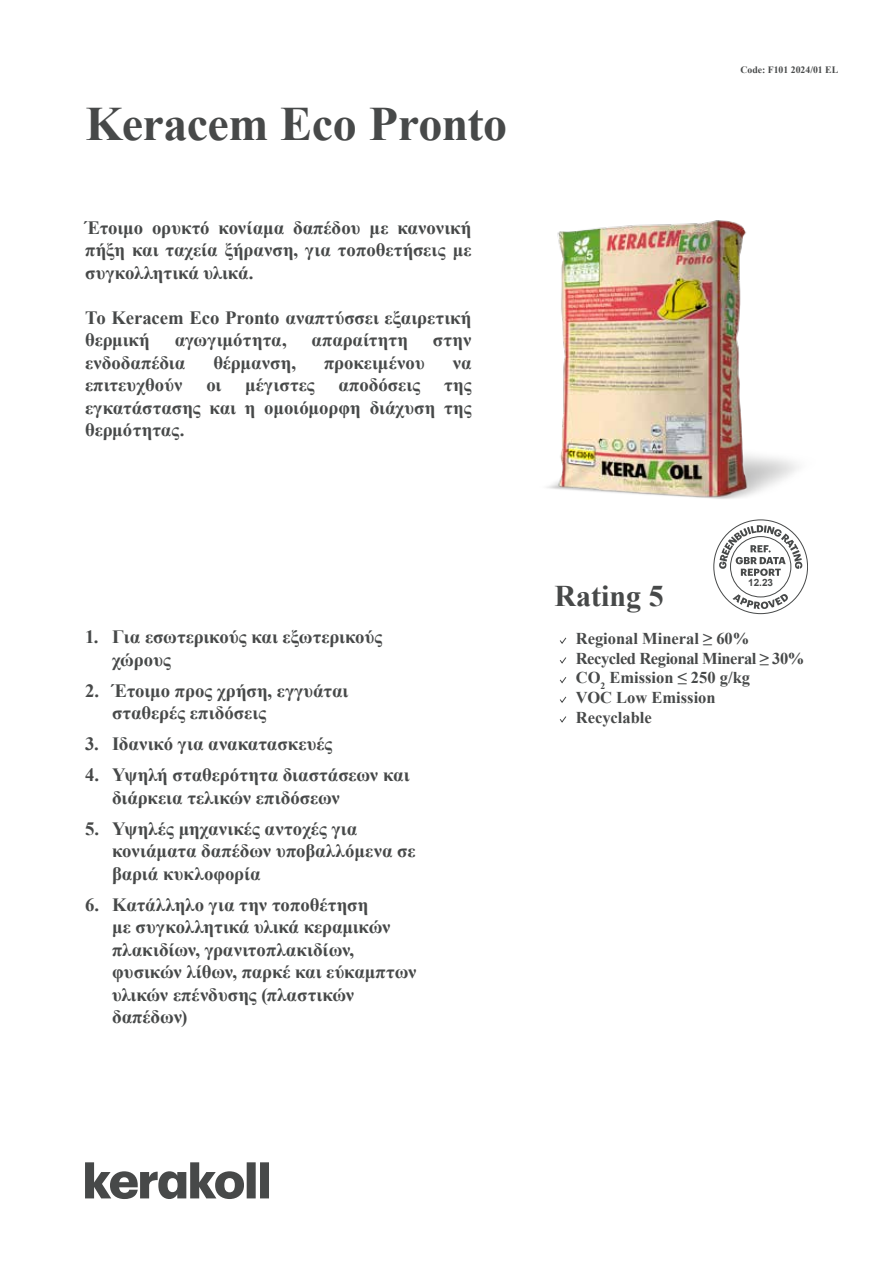
<style>
.page{position:relative;width:893px;height:1263px;background:#fff}
.page>*{position:absolute;margin:0;border:0;box-sizing:border-box;transform-origin:0 0}
.t1{font:700 48px "Times New Roman";letter-spacing:-.01em;color:#474949}
.t2{font:700 30px "Times New Roman";color:#474949}
.t3{font:700 18.75px/22.5px "Times New Roman";color:#474949}
.t4{font:700 16.5px/19.6px "Times New Roman";color:#474949}
.t5{font:700 10.05px "Arial";color:#474949}
.t6{font:700 9.75px "Times New Roman";color:#474949}
</style>
<div class="page">
<svg style="left:713px;top:519px;width:95px;height:95px"></svg>
<svg style="left:85px;top:1162px;width:184px;height:37px"></svg>
<img style="left:547px;top:220px;width:252px;height:279px">
<svg style="left:559px;top:637px;width:8px;height:7px"></svg>
<svg style="left:559px;top:657px;width:8px;height:7px"></svg>
<svg style="left:559px;top:677px;width:8px;height:7px"></svg>
<svg style="left:559px;top:696px;width:8px;height:7px"></svg>
<svg style="left:559px;top:716px;width:8px;height:7px"></svg>
<h1 class="t1" style="left:85px;top:90px;width:423px">Keracem Eco Pronto</h1>
<p class="t3" style="left:85px;top:216px;width:388px;text-align:justify">Έτοιμο ορυκτό κονίαμα δαπέδου με κανονική πήξη και ταχεία ξήρανση, για τοποθετήσεις με συγκολλητικά υλικά.</p>
<p class="t3" style="left:85px;top:306px;width:388px">Το Keracem Eco Pronto αναπτύσσει εξαιρετική θερμική</p>
<p class="t3" style="left:175px;top:328px;width:114px">αγωγιμότητα,</p>
<p class="t3" style="left:312px;top:328px;width:98px">απαραίτητη</p>
<p class="t3" style="left:433px;top:328px;width:40px">στην</p>
<p class="t3" style="left:85px;top:351px;width:102px">ενδοδαπέδια</p>
<p class="t3" style="left:213px;top:351px;width:84px">θέρμανση,</p>
<p class="t3" style="left:324px;top:351px;width:102px">προκειμένου</p>
<p class="t3" style="left:453px;top:351px;width:20px">να</p>
<p class="t3" style="left:85px;top:373px;width:99px">επιτευχθούν</p>
<p class="t3" style="left:206px;top:373px;width:16px">οι</p>
<p class="t3" style="left:245px;top:373px;width:71px">μέγιστες</p>
<p class="t3" style="left:339px;top:373px;width:83px">αποδόσεις</p>
<p class="t3" style="left:85px;top:373px;width:388px;text-align:justify;text-indent:359px">της εγκατάστασης και η ομοιόμορφη διάχυση της θερμότητας.</p>
<p class="t6" style="left:740px;top:63px;width:99px">Code: F101 2024/01 EL</p>
<p class="t3" style="left:112px;top:625px;width:272px;text-indent:-27px">1. Για εσωτερικούς και εξωτερικούς χώρους</p>
<p class="t3" style="left:112px;top:679px;width:238px;text-indent:-27px">2. Έτοιμο προς χρήση, εγγυάται σταθερές επιδόσεις</p>
<p class="t3" style="left:85px;top:732px;width:249px">3. Ιδανικό για ανακατασκευές</p>
<p class="t3" style="left:112px;top:763px;width:299px;text-indent:-27px">4. Υψηλή σταθερότητα διαστάσεων και διάρκεια τελικών επιδόσεων</p>
<p class="t3" style="left:112px;top:817px;width:305px;text-indent:-27px">5. Υψηλές μηχανικές αντοχές για κονιάματα δαπέδων υποβαλλόμενα σε βαριά κυκλοφορία</p>
<p class="t3" style="left:112px;top:893px;width:306px;text-indent:-27px">6. Κατάλληλο για την τοποθέτηση<br>με συγκολλητικά υλικά κεραμικών πλακιδίων, γρανιτοπλακιδίων, φυσικών λίθων, παρκέ και εύκαμπτων υλικών επένδυσης (πλαστικών δαπέδων)</p>
<p class="t5" style="left:748px;top:576px;width:26px">12.23</p>
<h2 class="t2" style="left:554px;top:576px;width:111px">Rating 5</h2>
<p class="t4" style="left:576px;top:628px;width:230px">Regional Mineral ≥ 60%<br>Recycled Regional Mineral ≥ 30%<br>CO<sub>2</sub> Emission ≤ 250 g/kg<br>VOC Low Emission<br>Recyclable</p>
</div>
